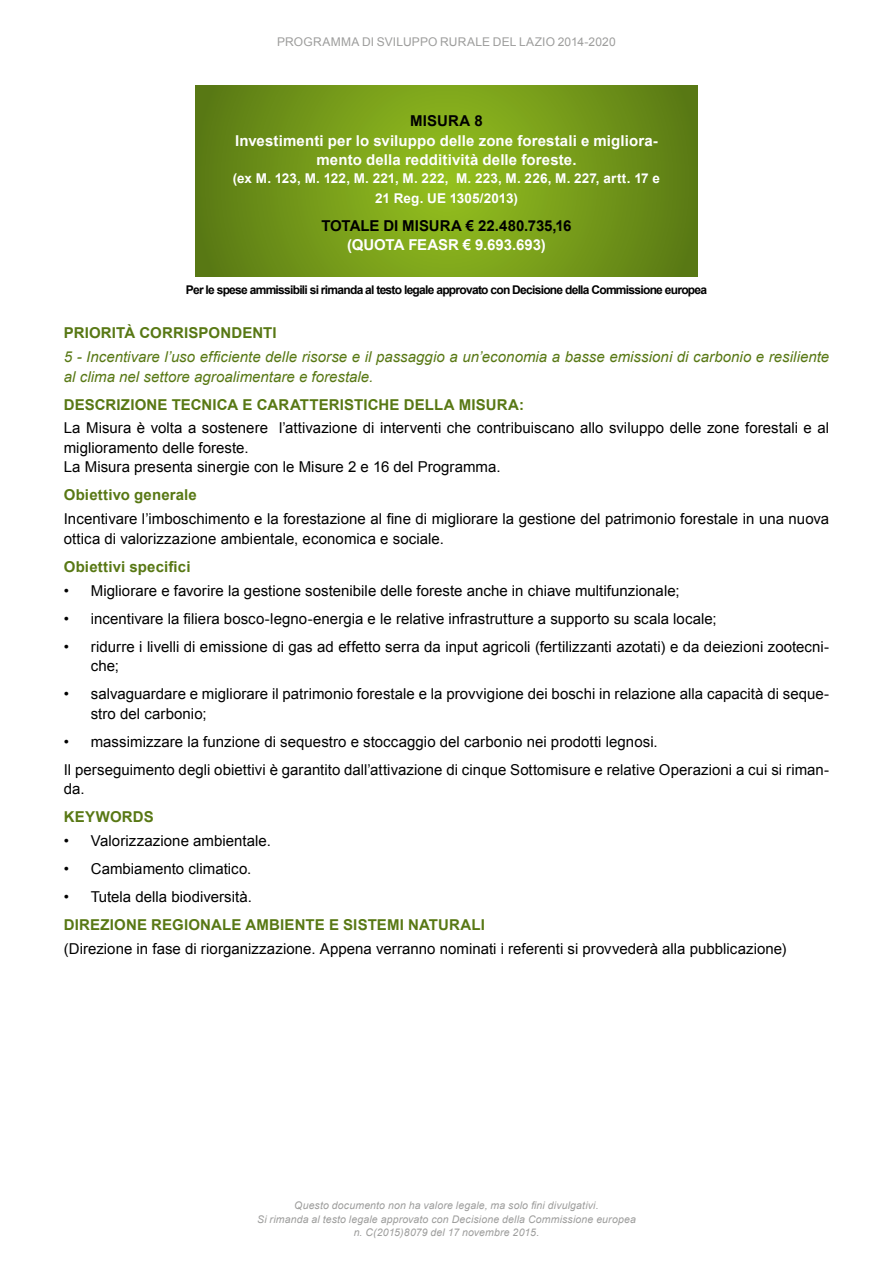
<style>
.page{position:relative;width:893px;height:1263px;background:#fff}
.page>*{position:absolute;margin:0;border:0;box-sizing:border-box;transform-origin:0 0}
.t1{font:15px/19.5px "Arial";color:#000}
.t2{font:700 15px "Arial";letter-spacing:.01em;color:#587814}
.t3{font:italic 15px/19.5px "Arial";letter-spacing:.005em;color:#587814}
.t4{font:700 15px/19.5px "Arial";letter-spacing:.01em;color:#fff;text-align:center}
.t5{font:700 15px "Arial";color:#000}
.t6{font:700 13.5px/19.5px "Arial";letter-spacing:.01em;color:#fff;text-align:center}
.t7{font:700 12px "Arial";letter-spacing:-.06em;color:#000}
.t8{font:12px "Arial";letter-spacing:.015em;color:#9d9d9c}
.t9{font:italic 10.5px/13.5px "Arial";letter-spacing:.015em;color:#9d9d9c;text-align:center}
</style>
<div class="page">
<svg style="left:196px;top:85px;width:501px;height:191px;background:#749919"></svg>
<p class="t8" style="left:277px;top:34px;width:340px">PROGRAMMA DI SVILUPPO RURALE DEL LAZIO 2014-2020</p>
<p class="t5" style="left:410px;top:111px;width:74px">MISURA 8</p>
<p class="t4" style="left:235px;top:131px;width:424px">Investimenti per lo sviluppo delle zone forestali e migliora&shy;mento della redditività delle foreste.</p>
<p class="t6" style="left:233px;top:169px;width:429px">(ex M. 123, M. 122, M. 221, M. 222, M. 223, M. 226, M. 227, artt. 17 e<br>21 Reg. UE 1305/2013)</p>
<p class="t5" style="left:321px;top:215px;width:252px">TOTALE DI MISURA € 22.480.735,16</p>
<p class="t4" style="left:347px;top:236px;width:200px">(QUOTA FEASR € 9.693.693)</p>
<p class="t7" style="left:186px;top:282px;width:523px">Per le spese ammissibili si rimanda al testo legale approvato con Decisione della Commissione europea</p>
<p class="t2" style="left:64px;top:323px;width:214px">PRIORITÀ CORRISPONDENTI</p>
<p class="t3" style="left:64px;top:347px;width:767px">5 - Incentivare l’uso efficiente delle risorse e il passaggio a un’economia a basse emissioni di carbonio e resiliente al clima nel settore agroalimentare e forestale.</p>
<p class="t2" style="left:64px;top:394px;width:462px">DESCRIZIONE TECNICA E CARATTERISTICHE DELLA MISURA:</p>
<p class="t1" style="left:64px;top:419px;width:767px">La Misura è volta a sostenere l’attivazione di interventi che contribuiscano allo sviluppo delle zone forestali e al miglioramento delle foreste.<br>La Misura presenta sinergie con le Misure 2 e 16 del Programma.</p>
<p class="t2" style="left:64px;top:485px;width:135px">Obiettivo generale</p>
<p class="t1" style="left:64px;top:509px;width:767px">Incentivare l’imboschimento e la forestazione al fine di migliorare la gestione del patrimonio forestale in una nuova ottica di valorizzazione ambientale, economica e sociale.</p>
<p class="t2" style="left:64px;top:556px;width:128px">Obiettivi specifici</p>
<p class="t1" style="left:64px;top:581px;width:617px">• Migliorare e favorire la gestione sostenibile delle foreste anche in chiave multifunzionale;</p>
<p class="t1" style="left:64px;top:609px;width:654px">• incentivare la filiera bosco-legno-energia e le relative infrastrutture a supporto su scala locale;</p>
<p class="t1" style="left:91px;top:637px;width:740px;text-indent:-27px">• ridurre i livelli di emissione di gas ad effetto serra da input agricoli (fertilizzanti azotati) e da deiezioni zootecni&shy;che;</p>
<p class="t1" style="left:91px;top:684px;width:740px;text-indent:-27px">• salvaguardare e migliorare il patrimonio forestale e la provvigione dei boschi in relazione alla capacità di seque&shy;stro del carbonio;</p>
<p class="t1" style="left:64px;top:727px;width:767px;line-height:28px">• massimizzare la funzione di sequestro e stoccaggio del carbonio nei prodotti legnosi.<br>Il perseguimento degli obiettivi è garantito dall’attivazione di cinque Sottomisure e relative Operazioni a cui si riman-</p>
<p class="t1" style="left:64px;top:779px;width:22px">da.</p>
<p class="t2" style="left:64px;top:807px;width:91px">KEYWORDS</p>
<p class="t1" style="left:64px;top:831px;width:209px">• Valorizzazione ambientale.</p>
<p class="t1" style="left:64px;top:859px;width:189px">• Cambiamento climatico.</p>
<p class="t1" style="left:64px;top:887px;width:190px">• Tutela della biodiversità.</p>
<p class="t2" style="left:64px;top:914px;width:423px">DIREZIONE REGIONALE AMBIENTE E SISTEMI NATURALI</p>
<p class="t1" style="left:64px;top:939px;width:724px">(Direzione in fase di riorganizzazione. Appena verranno nominati i referenti si provvederà alla pubblicazione)</p>
<p class="t9" style="left:257px;top:1199px;width:380px">Questo documento non ha valore legale, ma solo fini divulgativi.<br>Si rimanda al testo legale approvato con Decisione della Commissione europea n. C(2015)8079 del 17 novembre 2015.</p>
</div>
